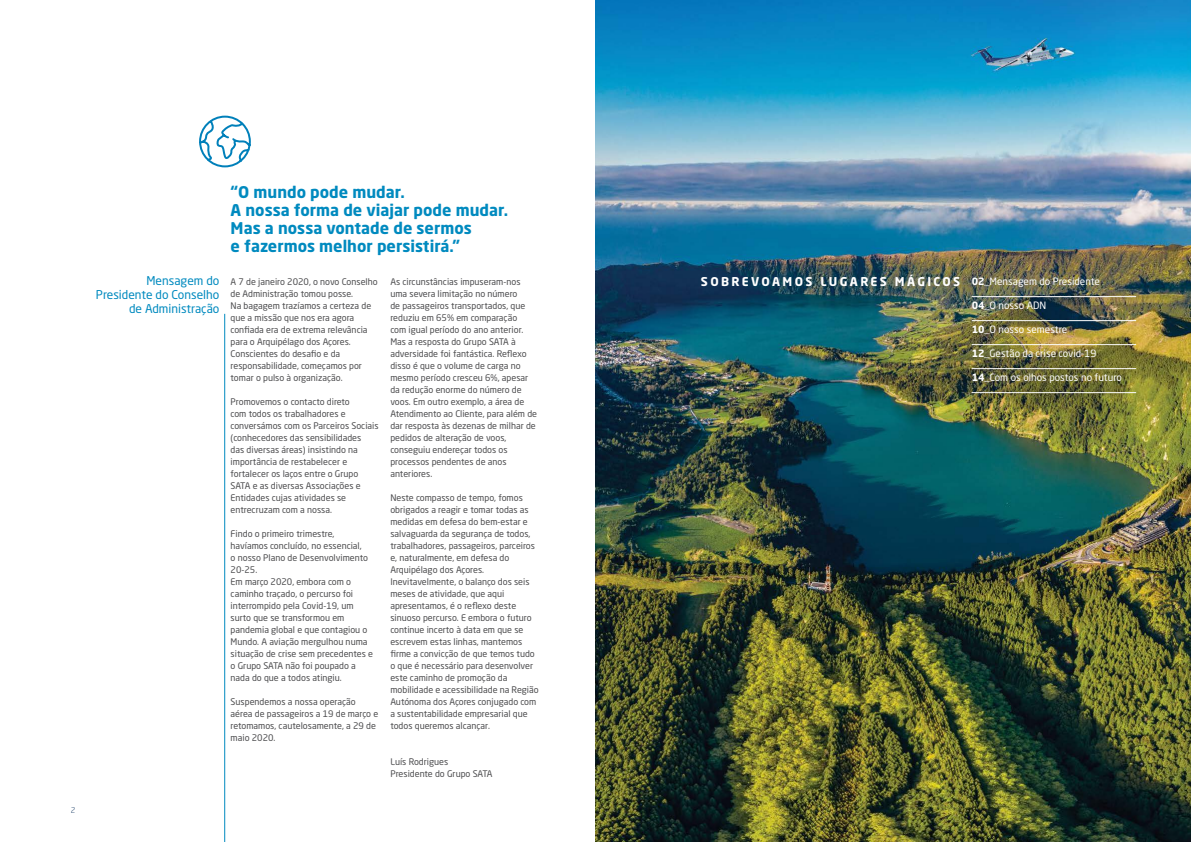
<style>
.page{position:relative;width:1191px;height:842px;background:#fff}
.page>*{position:absolute;margin:0;border:0;box-sizing:border-box;transform-origin:0 0}
.t1{font:700 16px/18px "Neo Sans Std";color:#008abf}
.t2{font:12px/14px "Neo Sans Std";color:#008abf;text-align:right}
.t3{font:700 12px "Neo Sans Std";letter-spacing:.2em;color:#fff}
.t4{font:10px "Neo Sans Std";color:#fff}
.t5{font:9px/12px "Neo Sans Std";color:#4d4d4f}
.t6{font:300 8px "Neo Sans Std";color:#002855}
.s1{font-weight:700}
</style>
<div class="page">
<hr style="left:224px;top:314px;width:1px;height:528px;background:#008abf">
<svg style="left:199px;top:115px;width:52px;height:53px"></svg>
<img style="left:595px;top:0;width:596px;height:842px">
<hr style="left:971px;top:296px;width:165px;height:1px;background:#fff">
<hr style="left:971px;top:320px;width:165px;height:1px;background:#fff">
<hr style="left:971px;top:344px;width:165px;height:1px;background:#fff">
<hr style="left:971px;top:368px;width:165px;height:1px;background:#fff">
<hr style="left:971px;top:392px;width:165px;height:1px;background:#fff">
<p class="t6" style="left:71px;top:806px;width:6px">2</p>
<h1 class="t1" style="left:231px;top:183px;width:279px">“O mundo pode mudar.<br>A nossa forma de viajar pode mudar.<br>Mas a nossa vontade de sermos<br>e fazermos melhor persistirá.”</h1>
<h2 class="t2" style="left:96px;top:274px;width:125px">Mensagem do<br>Presidente do Conselho de Administração</h2>
<p class="t5" style="left:231px;top:276px;width:148px">A 7 de janeiro 2020, o novo Conselho de Administração tomou posse.<br>Na bagagem trazíamos a certeza de que a missão que nos era agora confiada era de extrema relevância para o Arquipélago dos Açores.<br>Conscientes do desafio e da responsabilidade, começamos por tomar o pulso à organização.</p>
<p class="t5" style="left:231px;top:396px;width:150px">Promovemos o contacto direto<br>com todos os trabalhadores e conversámos com os Parceiros Sociais (conhecedores das sensibilidades<br>das diversas áreas) insistindo na importância de restabelecer e fortalecer os laços entre o Grupo<br>SATA e as diversas Associações e<br>Entidades cujas atividades se entrecruzam com a nossa.</p>
<p class="t5" style="left:231px;top:528px;width:144px">Findo o primeiro trimestre, havíamos concluído, no essencial,<br>o nosso Plano de Desenvolvimento<br>20-25.<br>Em março 2020, embora com o caminho traçado, o percurso foi interrompido pela Covid-19, um surto que se transformou em pandemia global e que contagiou o<br>Mundo. A aviação mergulhou numa situação de crise sem precedentes e o Grupo SATA não foi poupado a nada do que a todos atingiu.</p>
<p class="t5" style="left:231px;top:696px;width:149px">Suspendemos a nossa operação aérea de passageiros a 19 de março e retomamos, cautelosamente, a 29 de maio 2020.</p>
<p class="t5" style="left:390px;top:276px;width:148px">As circunstâncias impuseram-nos uma severa limitação no número<br>de passageiros transportados, que reduziu em 65% em comparação<br>com igual período do ano anterior.<br>Mas a resposta do Grupo SATA à adversidade foi fantástica. Reflexo disso é que o volume de carga no mesmo período cresceu 6%, apesar da redução enorme do número de voos. Em outro exemplo, a área de<br>Atendimento ao Cliente, para além de dar resposta às dezenas de milhar de pedidos de alteração de voos, conseguiu endereçar todos os processos pendentes de anos anteriores.</p>
<p class="t5" style="left:390px;top:492px;width:150px">Neste compasso de tempo, fomos obrigados a reagir e tomar todas as medidas em defesa do bem-estar e salvaguarda da segurança de todos, trabalhadores, passageiros, parceiros e, naturalmente, em defesa do<br>Arquipélago dos Açores.<br>Inevitavelmente, o balanço dos seis meses de atividade, que aqui apresentamos, é o reflexo deste sinuoso percurso. E embora o futuro continue incerto à data em que se escrevem estas linhas, mantemos firme a convicção de que temos tudo o que é necessário para desenvolver este caminho de promoção da mobilidade e acessibilidade na Região<br>Autónoma dos Açores conjugado com a sustentabilidade empresarial que todos queremos alcançar.</p>
<p class="t5" style="left:390px;top:755px;width:104px">Luís Rodrigues<br>Presidente do Grupo SATA</p>
<h2 class="t3" style="left:701px;top:274px;width:261px">SOBREVOAMOS LUGARES MÁGICOS</h2>
<p class="t4" style="left:971px;top:275px;width:130px"><span class="s1">02</span>_Mensagem do Presidente</p>
<p class="t4" style="left:971px;top:299px;width:76px"><span class="s1">04</span>_O nosso ADN</p>
<p class="t4" style="left:971px;top:323px;width:97px"><span class="s1">10</span>_O nosso semestre</p>
<p class="t4" style="left:971px;top:347px;width:126px"><span class="s1">12</span>_Gestão da crise covid-19</p>
<p class="t4" style="left:971px;top:371px;width:152px"><span class="s1">14</span>_Com os olhos postos no futuro</p>
</div>
